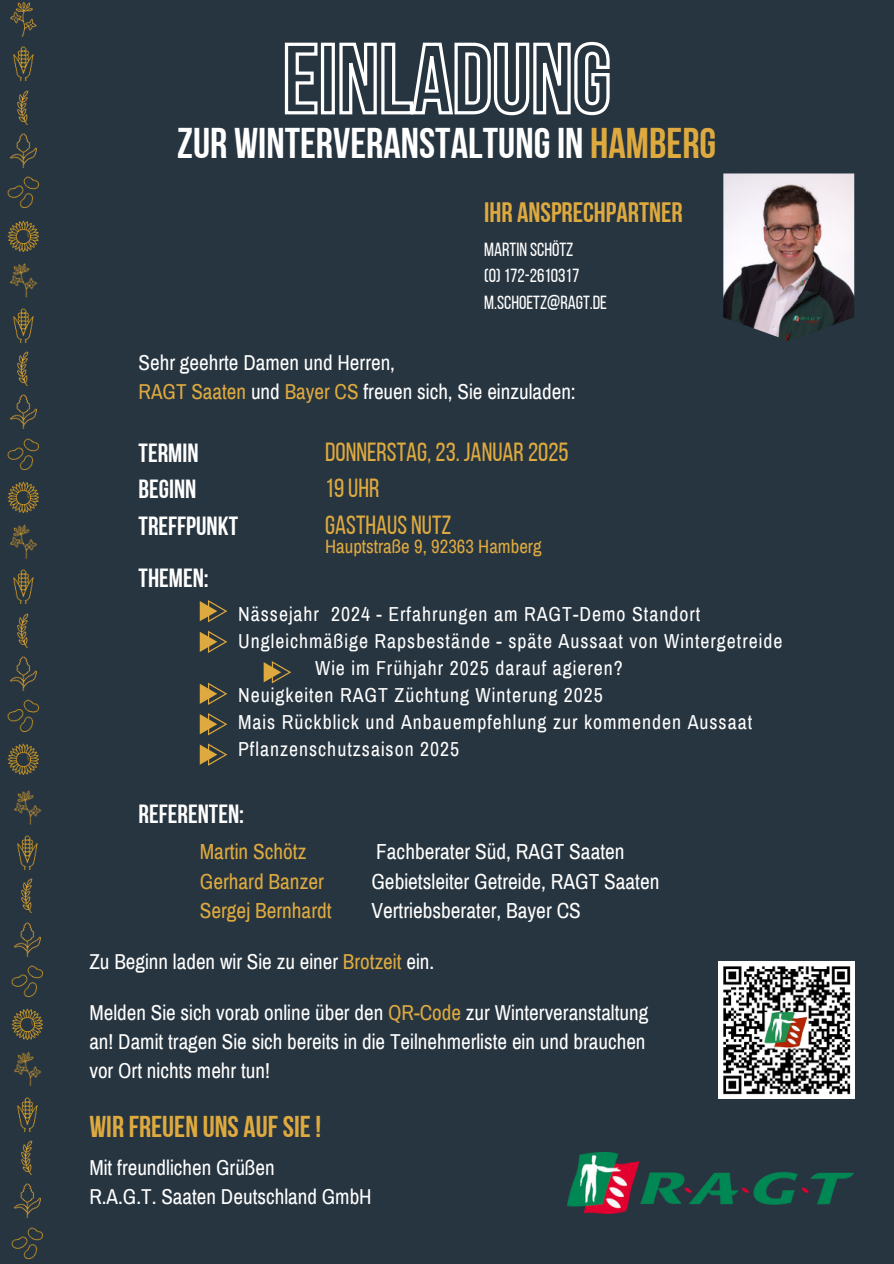
<style>
.page{position:relative;width:894px;height:1264px;background:#fff}
.page>*{position:absolute;margin:0;border:0;box-sizing:border-box;transform-origin:0 0}
.t1{font:42.9px "Bebas Neue Cyrillic";color:#fff}
.t2{font:30px "Bebas Neue Cyrillic";color:#deaa3f}
.t3{font:28.05px "Bebas Neue Cyrillic";color:#deaa3f}
.t4{font:26.25px/36.2px "Bebas Neue";color:#deaa3f}
.t5{font:26.25px/36.6px "Bebas Neue Cyrillic";color:#fff}
.t6{font:21.3px/29.2px "Archivo Narrow";color:#fff}
.t7{font:21.3px/29.2px "Archivo Narrow";color:#deaa3f}
.t8{font:21px/29.2px "Archivo Narrow";color:#fff}
.t9{font:19.8px "Archivo Narrow";letter-spacing:.05em;color:#fff}
.t10{font:18.9px/26.2px "Bebas Neue";color:#fff}
.t11{font:18.75px "Archivo Narrow";color:#deaa3f}
.s1{color:#deaa3f}
</style>
<div class="page">
<div style="left:0;top:0;width:893px;height:1263px;background:#273540"></div>
<img style="left:723px;top:173px;width:131px;height:168px">
<svg style="left:200px;top:600px;width:27px;height:22px"></svg>
<svg style="left:200px;top:630px;width:27px;height:23px"></svg>
<svg style="left:263px;top:661px;width:28px;height:22px"></svg>
<svg style="left:200px;top:682px;width:27px;height:23px"></svg>
<svg style="left:200px;top:713px;width:27px;height:22px"></svg>
<svg style="left:200px;top:743px;width:27px;height:22px"></svg>
<img style="left:7px;top:743px;width:32px;height:32px">
<img style="left:7px;top:699px;width:32px;height:33px">
<img style="left:10px;top:656px;width:27px;height:34px">
<img style="left:17px;top:613px;width:12px;height:34px">
<img style="left:13px;top:569px;width:21px;height:35px">
<img style="left:10px;top:524px;width:28px;height:35px">
<img style="left:7px;top:481px;width:32px;height:32px">
<img style="left:7px;top:438px;width:32px;height:32px">
<img style="left:10px;top:394px;width:27px;height:35px">
<img style="left:17px;top:351px;width:12px;height:34px">
<img style="left:13px;top:308px;width:21px;height:34px">
<img style="left:10px;top:263px;width:28px;height:35px">
<img style="left:7px;top:220px;width:32px;height:32px">
<img style="left:7px;top:176px;width:32px;height:32px">
<img style="left:10px;top:133px;width:27px;height:35px">
<img style="left:17px;top:90px;width:12px;height:34px">
<img style="left:13px;top:46px;width:21px;height:35px">
<img style="left:10px;top:1px;width:27px;height:35px">
<img style="left:14px;top:1183px;width:27px;height:34px">
<img style="left:21px;top:1140px;width:12px;height:34px">
<img style="left:17px;top:1097px;width:21px;height:34px">
<img style="left:14px;top:1051px;width:28px;height:35px">
<img style="left:11px;top:1008px;width:32px;height:32px">
<img style="left:11px;top:965px;width:32px;height:32px">
<img style="left:14px;top:922px;width:27px;height:34px">
<img style="left:21px;top:878px;width:12px;height:34px">
<img style="left:17px;top:835px;width:21px;height:34px">
<img style="left:14px;top:790px;width:28px;height:35px">
<img style="left:11px;top:1227px;width:32px;height:32px">
<img style="left:718px;top:961px;width:136px;height:137px">
<img style="left:567px;top:1152px;width:286px;height:61px">
<svg style="left:284px;top:41px;width:326px;height:75px"></svg>
<h1 class="t1" style="left:177px;top:120px;width:540px">ZUR WINTERVERANSTALTUNG IN <span class="s1">HAMBERG</span></h1>
<h3 class="t3" style="left:484px;top:197px;width:200px">IHR ANSPRECHPARTNER</h3>
<p class="t10" style="left:484px;top:236px;width:124px">MARTIN SCHÖTZ<br>(0) 172-2610317<br>M.SCHOETZ@RAGT.DE</p>
<p class="t8" style="left:139px;top:348px;width:438px">Sehr geehrte Damen und Herren,<br><span class="s1">RAGT Saaten</span> und <span class="s1">Bayer CS</span> freuen sich, Sie einzuladen:</p>
<p class="t5" style="left:139px;top:434px;width:101px">TERMIN<br>BEGINN<br>TREFFPUNKT</p>
<p class="t4" style="left:325px;top:434px;width:245px">DONNERSTAG, 23. JANUAR 2025<br>19 UHR<br>GASTHAUS NUTZ</p>
<p class="t11" style="left:325px;top:535px;width:218px">Hauptstraße 9, 92363 Hamberg</p>
<p class="t5" style="left:139px;top:559px;width:72px">THEMEN:</p>
<p class="t9" style="left:238px;top:601px;width:463px">Nässejahr 2024 - Erfahrungen am RAGT-Demo Standort</p>
<p class="t9" style="left:238px;top:628px;width:545px">Ungleichmäßige Rapsbestände - späte Aussaat von Wintergetreide</p>
<p class="t9" style="left:315px;top:655px;width:309px">Wie im Frühjahr 2025 darauf agieren?</p>
<p class="t9" style="left:238px;top:682px;width:366px">Neuigkeiten RAGT Züchtung Winterung 2025</p>
<p class="t9" style="left:238px;top:709px;width:515px">Mais Rückblick und Anbauempfehlung zur kommenden Aussaat</p>
<p class="t9" style="left:238px;top:736px;width:222px">Pflanzenschutzsaison 2025</p>
<p class="t5" style="left:139px;top:795px;width:107px">REFERENTEN:</p>
<p class="t7" style="left:200px;top:837px;width:133px">Martin Schötz<br>Gerhard Banzer<br>Sergej Bernhardt</p>
<p class="t8" style="left:89px;top:947px;width:346px">Zu Beginn laden wir Sie zu einer <span class="s1">Brotzeit</span> ein.</p>
<p class="t6" style="left:371px;top:837px;width:289px">Fachberater Süd, RAGT Saaten<br>Gebietsleiter Getreide, RAGT Saaten<br>Vertriebsberater, Bayer CS</p>
<p class="t8" style="left:89px;top:998px;width:560px">Melden Sie sich vorab online über den <span class="s1">QR-Code</span> zur Winterveranstaltung an! Damit tragen Sie sich bereits in die Teilnehmerliste ein und brauchen vor Ort nichts mehr tun!</p>
<h2 class="t2" style="left:89px;top:1110px;width:233px">WIR FREUEN UNS AUF SIE !</h2>
<p class="t8" style="left:89px;top:1153px;width:284px">Mit freundlichen Grüßen<br>R.A.G.T. Saaten Deutschland GmbH</p>
</div>
